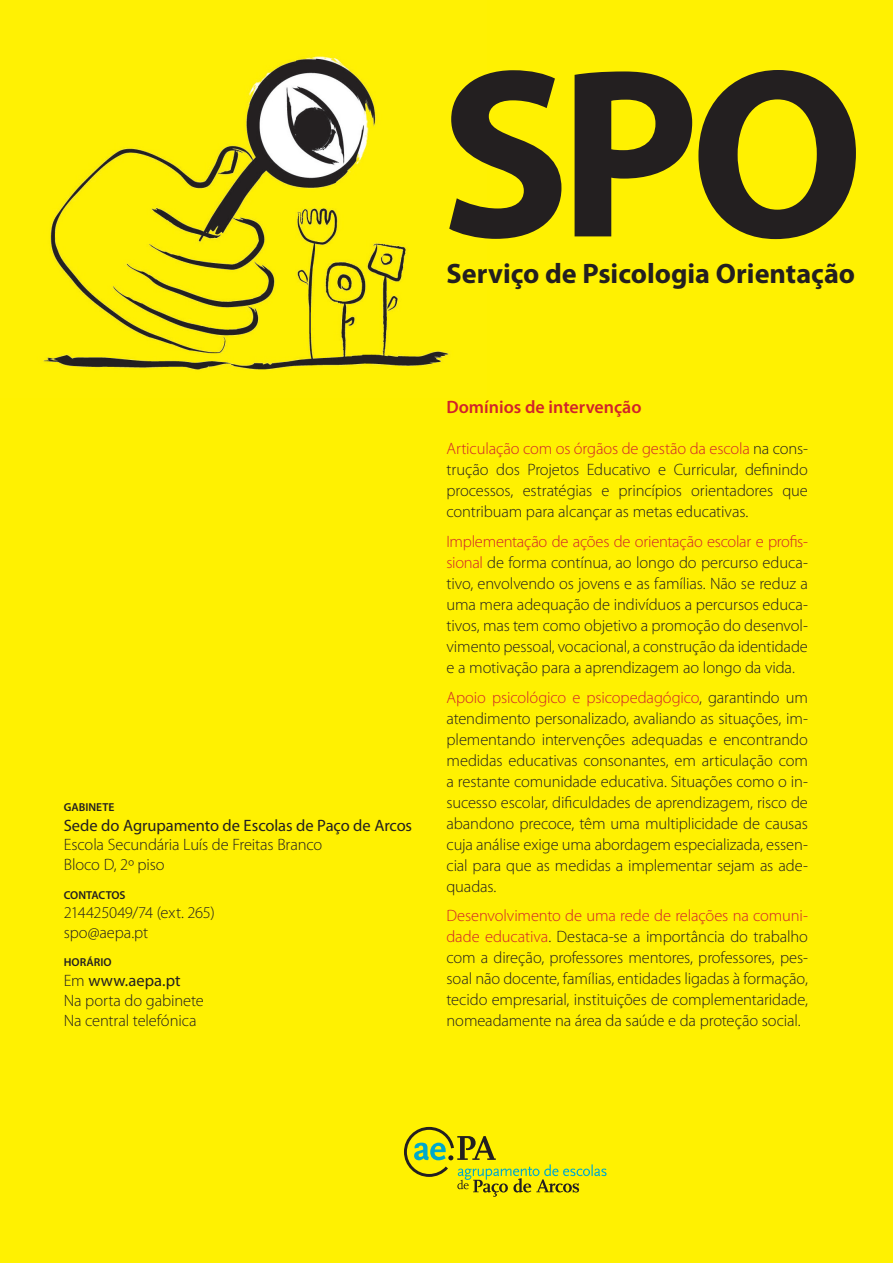
<style>
.page{position:relative;width:893px;height:1263px;background:#fff101}
.page>*{position:absolute;margin:0;border:0;box-sizing:border-box;transform-origin:0 0}
.t1{font:700 242.85px "Myriad Pro";color:#231f20}
.t2{font:700 28.2px "Myriad Pro";color:#231f20}
.t3{font:600 18px "Myriad Pro";color:#d1232a}
.t4{font:300 16.5px/21px "Myriad Pro";letter-spacing:-.01em;color:#231f20;text-align:justify}
.t5{font:16.5px "Myriad Pro";letter-spacing:-.005em;color:#231f20}
.t6{font:600 11.55px "Myriad Pro";color:#231f20}
.s1{font-weight:400}
.s2{color:#d1232a}
</style>
<div class="page">
<svg style="left:404px;top:1127px;width:203px;height:70px"></svg>
<img style="left:43px;top:56px;width:406px;height:314px">
<h1 class="t1" style="left:439px;top:19px;width:426px">SPO</h1>
<h2 class="t2" style="left:446px;top:257px;width:410px">Serviço de Psicologia Orientação</h2>
<p class="t6" style="left:64px;top:800px;width:52px">GABINETE</p>
<p class="t5" style="left:64px;top:816px;width:350px">Sede do Agrupamento de Escolas de Paço de Arcos</p>
<p class="t4" style="left:64px;top:835px;width:260px;line-height:19.8px">Escola Secundária Luís de Freitas Branco<br>Bloco D, 2º piso</p>
<p class="t6" style="left:64px;top:888px;width:63px">CONTACTOS</p>
<p class="t4" style="left:64px;top:903px;width:153px;line-height:19.8px">214425049/74 (ext. 265) spo@aepa.pt</p>
<p class="t6" style="left:64px;top:956px;width:49px">HORÁRIO</p>
<p class="t4" style="left:64px;top:971px;width:142px;line-height:19.8px;text-align:left">Em <span class="s1">www.aepa.pt<br></span>Na porta do gabinete<br>Na central telefónica</p>
<p class="t3" style="left:446px;top:397px;width:197px">Domínios de intervenção</p>
<p class="t4" style="left:446px;top:439px;width:363px"><span class="s2">Articulação com os órgãos de gestão da escola</span> na cons&shy;trução dos Projetos Educativo e Curricular, definindo processos, estratégias e princípios orientadores que contribuam para alcançar as metas educativas.</p>
<p class="t4" style="left:446px;top:531px;width:363px"><span class="s2">Implementação de ações de orientação escolar e profis&shy;sional</span> de forma contínua, ao longo do percurso educa&shy;tivo, envolvendo os jovens e as famílias. Não se reduz a uma mera adequação de indivíduos a percursos educa&shy;tivos, mas tem como objetivo a promoção do desenvol&shy;vimento pessoal, vocacional, a construção da identidade e a motivação para a aprendizagem ao longo da vida.</p>
<p class="t4" style="left:446px;top:687px;width:363px"><span class="s2">Apoio psicológico e psicopedagógico</span>, garantindo um atendimento personalizado, avaliando as situações, im&shy;plementando intervenções adequadas e encontrando medidas educativas consonantes, em articulação com a restante comunidade educativa. Situações como o in&shy;sucesso escolar, dificuldades de aprendizagem, risco de abandono precoce, têm uma multiplicidade de causas cuja análise exige uma abordagem especializada, essen&shy;cial para que as medidas a implementar sejam as ade&shy;quadas.</p>
<p class="t4" style="left:446px;top:905px;width:363px"><span class="s2">Desenvolvimento de uma rede de relações na comuni&shy;dade educativa</span>. Destaca-se a importância do trabalho com a direção, professores mentores, professores, pes&shy;soal não docente, famílias, entidades ligadas à formação, tecido empresarial, instituições de complementaridade, nomeadamente na área da saúde e da proteção social.</p>
</div>
